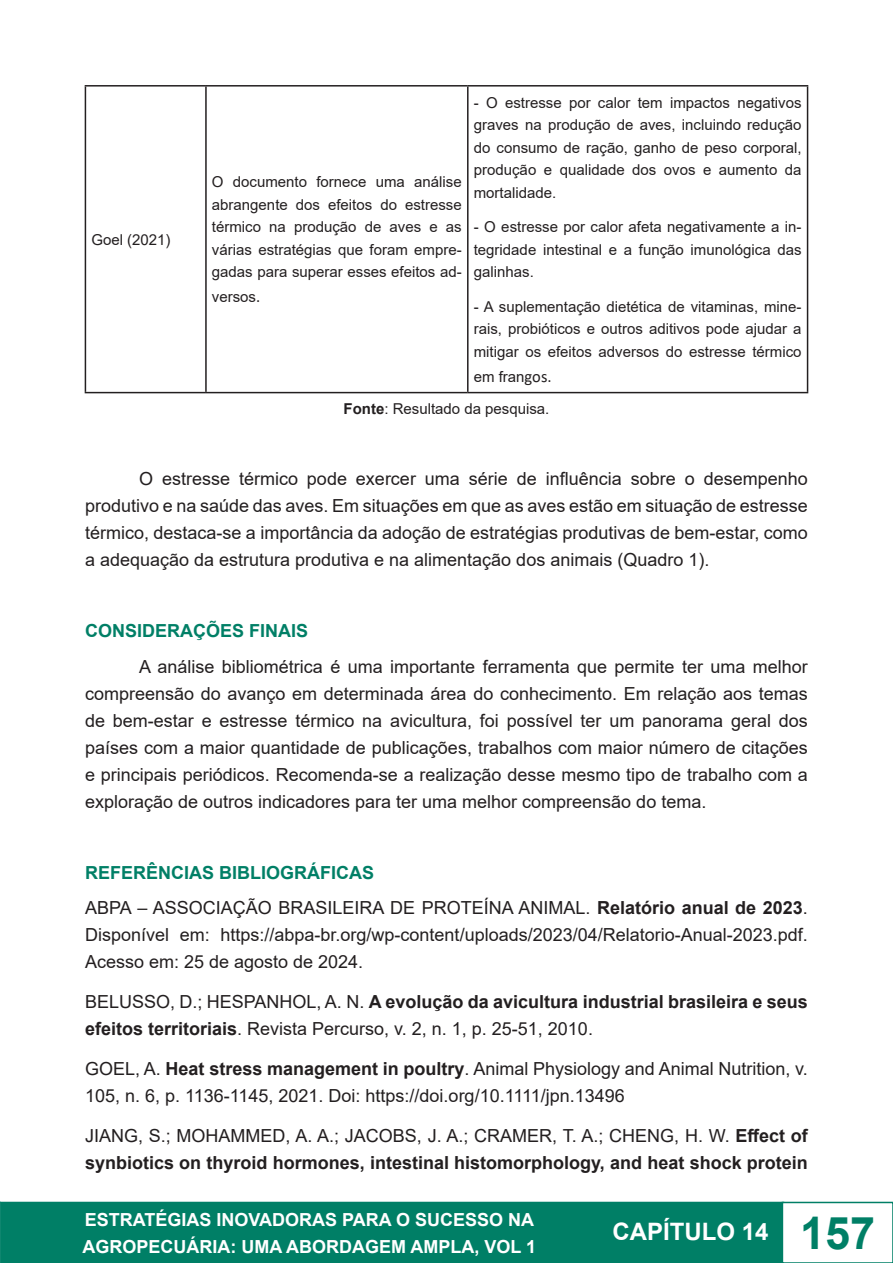
<style>
.page{position:relative;width:893px;height:1263px;background:#fff}
.page>*{position:absolute;margin:0;border:0;box-sizing:border-box;transform-origin:0 0}
.t1{font:700 24px "Arial";color:#fff}
.t2{font:18px/27px "Arial";color:#231f20;text-align:justify}
.t3{font:700 18px/27px "Arial";color:#231f20}
.t4{font:700 18px/27px "Arial";color:#fff}
.t5{font:700 18px "Arial";color:#007f66}
.t6{font:15px/22.5px "Arial";color:#231f20;text-align:justify}
.s1{font-family:"Calibri";font-size:16.5px}
.s2{font-weight:700}
.s3{font-weight:400}
.s4{font-size:45px;color:#007f66}
</style>
<div class="page">
<div style="left:1px;top:1202px;width:782px;height:60px;background:#007f66"></div>
<div style="left:0;top:1202px;width:784px;height:61px;border:2px solid #007f66"></div>
<svg style="left:0;top:1202px;width:1px;height:61px"></svg>
<div style="left:782px;top:1202px;width:111px;height:61px;border:2px solid #007f66"></div>
<hr style="left:85px;top:85px;width:121px;height:2px;background:#231f20">
<hr style="left:85px;top:87px;width:1px;height:305px;background:#231f20">
<hr style="left:206px;top:85px;width:262px;height:2px;background:#231f20">
<hr style="left:205px;top:87px;width:2px;height:305px;background:#231f20">
<hr style="left:468px;top:85px;width:340px;height:2px;background:#231f20">
<hr style="left:467px;top:87px;width:2px;height:305px;background:#231f20">
<hr style="left:807px;top:87px;width:1px;height:305px;background:#231f20">
<hr style="left:85px;top:392px;width:121px;height:1px;background:#231f20">
<hr style="left:206px;top:392px;width:262px;height:1px;background:#231f20">
<hr style="left:468px;top:392px;width:340px;height:1px;background:#231f20">
<p class="t6" style="left:91px;top:228px;width:81px">Goel (2021)</p>
<p class="t6" style="left:474px;top:91px;width:329px">- O estresse por calor tem impactos negativos graves na produção de aves, incluindo redução do consumo de ração, ganho de peso corporal, produção e qualidade dos ovos e aumento da mortalidade.</p>
<p class="t6" style="left:474px;top:216px;width:329px">- O estresse por calor afeta negativamente a in&shy;tegridade intestinal e a função imunológica das galinhas.</p>
<p class="t6" style="left:474px;top:295px;width:329px">- A suplementação dietética de vitaminas, mine&shy;rais, probióticos e outros aditivos pode ajudar a mitigar os efeitos adversos do estresse térmico</p>
<p class="t6" style="left:474px;top:365px;width:79px">em fran<span class="s1">gos.</span></p>
<p class="t6" style="left:343px;top:398px;width:207px"><span class="s2">Fonte</span>: Resultado da pesquisa.</p>
<p class="t6" style="left:212px;top:171px;width:251px">O documento fornece uma análise abrangente dos efeitos do estresse térmico na produção de aves e as várias estratégias que foram empre&shy;gadas para superar esses efeitos ad-</p>
<p class="t6" style="left:212px;top:285px;width:50px">versos<span class="s1">.</span></p>
<p class="t2" style="left:85px;top:465px;width:724px;text-indent:54px">O estresse térmico pode exercer uma série de influência sobre o desempenho produtivo e na saúde das aves. Em situações em que as aves estão em situação de estresse térmico, destaca-se a importância da adoção de estratégias produtivas de bem-estar, como a adequação da estrutura produtiva e na alimentação dos animais (Quadro 1).</p>
<p class="t5" style="left:85px;top:618px;width:225px">CONSIDERAÇÕES FINAIS</p>
<p class="t2" style="left:85px;top:653px;width:724px;text-indent:54px">A análise bibliométrica é uma importante ferramenta que permite ter uma melhor compreensão do avanço em determinada área do conhecimento. Em relação aos temas de bem-estar e estresse térmico na avicultura, foi possível ter um panorama geral dos países com a maior quantidade de publicações, trabalhos com maior número de citações e principais periódicos. Recomenda-se a realização desse mesmo tipo de trabalho com a exploração de outros indicadores para ter uma melhor compreensão do tema.</p>
<p class="t5" style="left:85px;top:860px;width:291px">REFERÊNCIAS BIBLIOGRÁFICAS</p>
<p class="t2" style="left:85px;top:894px;width:724px">ABPA – ASSOCIAÇÃO BRASILEIRA DE PROTEÍNA ANIMAL. <span class="s2">Relatório anual de 2023</span>.<br>Disponível em: https://abpa-br.org/wp-content/uploads/2023/04/Relatorio-Anual-2023.pdf.<br>Acesso em: 25 de agosto de 2024.</p>
<p class="t3" style="left:85px;top:988px;width:724px"><span class="s3">BELUSSO, D.; HESPANHOL, A. N.</span> A evolução da avicultura industrial brasileira e seus efeitos territoriais<span class="s3">. Revista Percurso, v. 2, n. 1, p. 25-51, 2010.</span></p>
<p class="t2" style="left:85px;top:1055px;width:724px">GOEL, A. <span class="s2">Heat stress management in poultry</span>. Animal Physiology and Animal Nutrition, v.<br>105, n. 6, p. 1136-1145, 2021. Doi: https://doi.org/10.1111/jpn.13496</p>
<p class="t3" style="left:85px;top:1122px;width:724px"><span class="s3">JIANG, S.; MOHAMMED, A. A.; JACOBS, J. A.; CRAMER, T. A.; CHENG, H. W.</span> Effect of synbiotics on thyroid hormones, intestinal histomorphology, and heat shock protein</p>
<p class="t4" style="left:82px;top:1206px;width:455px">ESTRATÉGIAS INOVADORAS PARA O SUCESSO NA<br>AGROPECUÁRIA: UMA ABORDAGEM AMPLA, VOL 1</p>
<h1 class="t1" style="left:612px;top:1215px;width:264px">CAPÍTULO 14 <span class="s4">157</span></h1>
</div>
